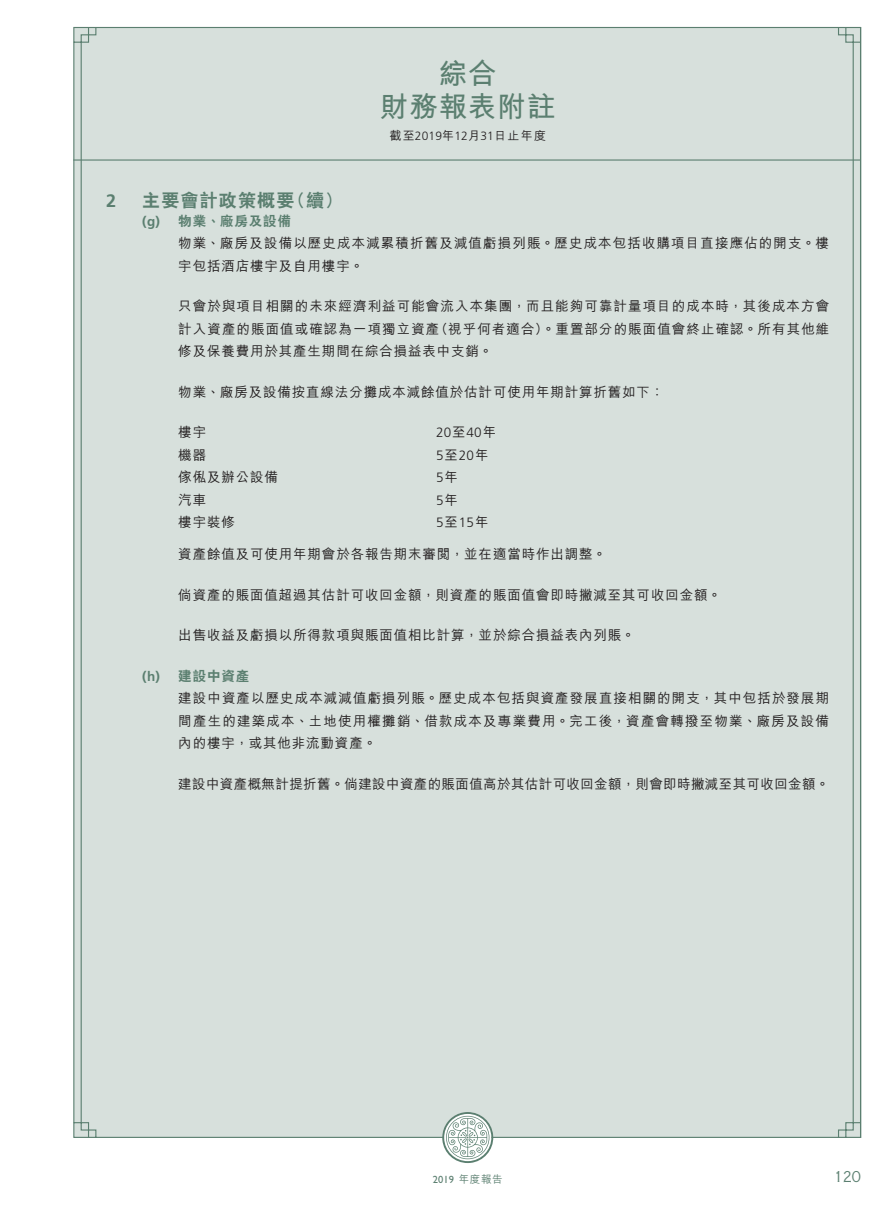
<style>
.page{position:relative;width:893px;height:1212px;background:#fff}
.page>*{position:absolute;margin:0;border:0;box-sizing:border-box;transform-origin:0 0}
.t1{font:700 28.5px/33px "M Hei HK";letter-spacing:.035em;color:#5b7f70;text-align:center}
._03_H1{font:800 18px "C Hei 2 HK";letter-spacing:.065em;color:#5b7f70}
._03_H1-2{font:700 18px "Frutiger LT Std";color:#5b7f70}
.t2{font:15px "Copperplate Gothic Std 29 AB";color:#5b7f70}
._13_____P4{font:500 13.5px/22.5px "M Hei HK";letter-spacing:.065em;color:#231f20}
._13_____P4-2{font:500 13.5px "M Hei HK";letter-spacing:.03em;color:#231f20}
._15_Table_Stub{font:300 13.5px "Frutiger LT Std";letter-spacing:.015em;color:#231f20}
._15_Table_Stub-2{font:500 13.5px "M Hei HK";letter-spacing:.065em;color:#231f20}
._04___H2{font:800 13.5px "C Hei 2 HK";letter-spacing:.065em;color:#5b7f70}
._04___H2-2{font:700 13.5px "Frutiger LT Std";color:#5b7f70}
.t3{font:500 12px "M Hei HK";letter-spacing:.115em;color:#231f20}
.t4{font:10.5px "Gill Sans Std";color:#5b7f70}
.s1{font-family:"Frutiger LT Std";font-weight:300}
.s2{font-family:"M Hei HK";font-weight:500}
</style>
<div class="page">
<div style="left:73px;top:26px;width:789px;height:1112px;background:#d7e0dc"></div>
<hr style="left:73px;top:159px;width:787px;height:2px;background:#5b7f70">
<svg style="left:442px;top:1112px;width:52px;height:51px"></svg>
<p class="_03_H1-2" style="left:106px;top:191px;width:12px">2</p>
<h1 class="t1" style="left:380px;top:54px;width:177px">綜合<br>財務報表附註</h1>
<p class="_03_H1" style="left:142px;top:189px;width:154px">主要會計政策概要</p>
<p class="_03_H1" style="left:288px;top:189px;width:56px">（續(</p>
<p class="_04___H2-2" style="left:142px;top:213px;width:19px">(g)</p>
<p class="_04___H2" style="left:178px;top:212px;width:114px">物業、廠房及設備</p>
<p class="t3" style="left:389px;top:127px;width:158px">截至<span class="s1">2019</span>年<span class="s1">12</span>月<span class="s1">31</span>日止年度</p>
<p class="_13_____P4" style="left:178px;top:231px;width:652px">物業、廠房及設備以歷史成本減累積折舊及減值虧損列賬。歷史成本包括收購項目直接應佔的開支。樓宇包括酒店樓宇及自用樓宇。</p>
<p class="_13_____P4" style="left:178px;top:294px;width:653px;text-align:right">只會於與項目相關的未來經濟利益可能會流入本集團，而且能夠可靠計量項目的成本時，其後成本方會（視乎何者適合）。重置部分的賬面值會終止確認。所有其他維</p>
<p class="_13_____P4" style="left:178px;top:317px;width:316px">計入資產的賬面值或確認為一項獨立資產<br>修及保養費用於其產生期間在綜合損益表中支銷。</p>
<p class="_13_____P4" style="left:178px;top:380px;width:487px">物業、廠房及設備按直線法分攤成本減餘值於估計可使用年期計算折舊如下：</p>
<p class="_15_Table_Stub" style="left:436px;top:425px;width:61px">20<span class="s2">至</span>40<span class="s2">年</span></p>
<p class="_15_Table_Stub-2" style="left:178px;top:423px;width:29px">樓宇</p>
<p class="_04___H2-2" style="left:142px;top:668px;width:19px">(h)</p>
<p class="_15_Table_Stub-2" style="left:178px;top:445px;width:29px">機器</p>
<p class="_15_Table_Stub" style="left:436px;top:448px;width:54px">5<span class="s2">至</span>20<span class="s2">年</span></p>
<p class="_15_Table_Stub-2" style="left:178px;top:468px;width:101px">傢俬及辦公設備</p>
<p class="_15_Table_Stub" style="left:436px;top:470px;width:23px">5<span class="s2">年</span></p>
<p class="_15_Table_Stub-2" style="left:178px;top:490px;width:29px">汽車</p>
<p class="_15_Table_Stub" style="left:436px;top:493px;width:23px">5<span class="s2">年</span></p>
<p class="_15_Table_Stub" style="left:436px;top:515px;width:54px">5<span class="s2">至</span>15<span class="s2">年</span></p>
<p class="_15_Table_Stub-2" style="left:178px;top:513px;width:58px">樓宇裝修</p>
<p class="_13_____P4" style="left:178px;top:542px;width:430px">資產餘值及可使用年期會於各報告期末審閱，並在適當時作出調整。</p>
<p class="_13_____P4" style="left:178px;top:582px;width:544px">倘資產的賬面值超過其估計可收回金額，則資產的賬面值會即時撇減至其可收回金額。</p>
<p class="_13_____P4" style="left:178px;top:623px;width:458px">出售收益及虧損以所得款項與賬面值相比計算，並於綜合損益表內列賬。</p>
<p class="_04___H2" style="left:178px;top:667px;width:72px">建設中資產</p>
<p class="_13_____P4" style="left:178px;top:686px;width:652px;text-align:justify">建設中資產以歷史成本減減值虧損列賬。歷史成本包括與資產發展直接相關的開支，其中包括於發展期間產生的建築成本、土地使用權攤銷、借款成本及專業費用。完工後，資產會轉撥至物業、廠房及設備內的樓宇，或其他非流動資產。</p>
<p class="_13_____P4-2" style="left:178px;top:774px;width:652px">建設中資產概無計提折舊。倘建設中資產的賬面值高於其估計可收回金額，則會即時撇減至其可收回金額。</p>
<p class="t4" style="left:433px;top:1173px;width:72px">2019 <span class="s2">年度報告</span></p>
<p class="t2" style="left:834px;top:1167px;width:29px">120</p>
</div>
